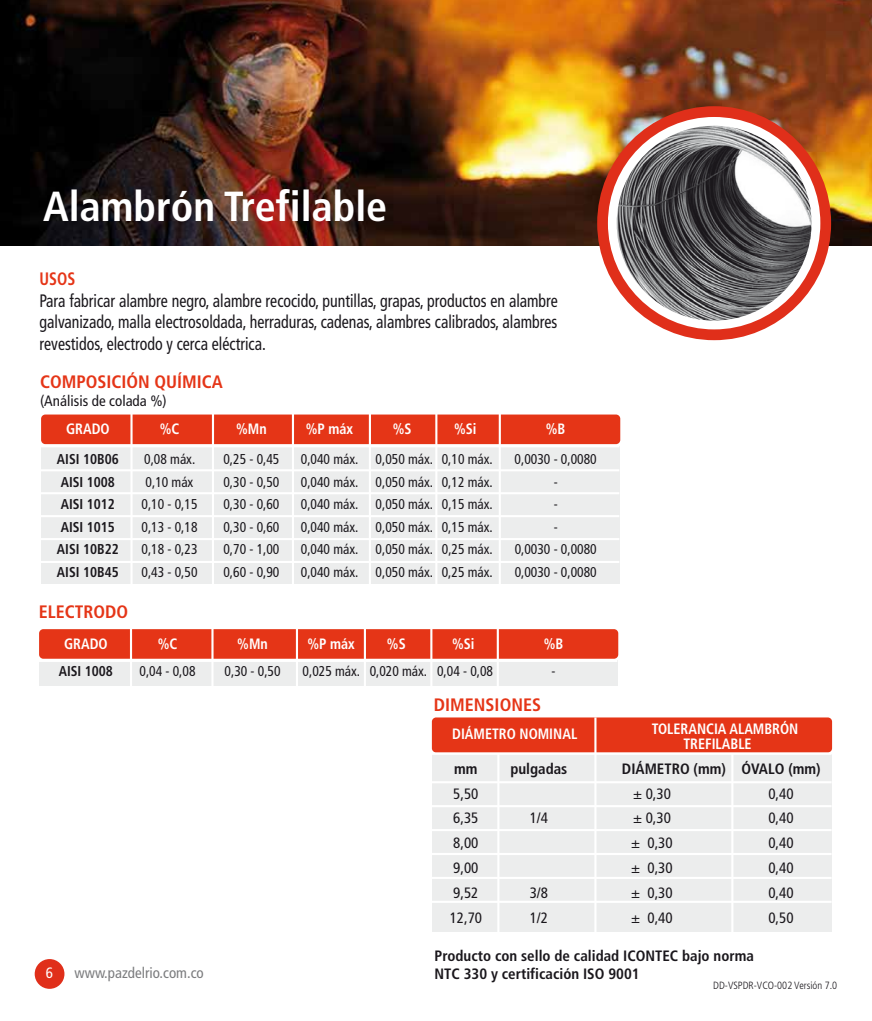
<style>
.page{position:relative;width:872px;height:1021px;background:#fff}
.page>*{position:absolute;margin:0;border:0;box-sizing:border-box;transform-origin:0 0}
.t1{font:700 condensed 42px "Frutiger";color:#fff}
.t2{font:condensed 18px/21.6px "Frutiger";color:#1a171c;text-align:justify;scale:.88 1}
.t3{font:700 condensed 18px "Frutiger";color:#e53517}
.t4{font:700 condensed 18px "Frutiger";color:#e53517;scale:.88 1}
.t5{font:condensed 15px "Frutiger";color:#1a171c}
.t6{font:700 condensed 15px/18px "Frutiger";color:#1a171c}
.t7{font:700 condensed 15px/15px "Frutiger";color:#fff;scale:.94 1}
.t8{font:condensed 15px "Frutiger";color:#7b7c7e}
.t9{font:condensed 15px "Frutiger";color:#fff}
.t10{font:condensed 14.25px "Frutiger";color:#1a171c;scale:.95 1}
.t11{font:700 condensed 14.25px "Frutiger";color:#1a171c;scale:.95 1}
.t12{font:300 condensed 10.5px "Frutiger";color:#1a171c}
</style>
<div class="page">
<img style="left:0;top:0;width:872px;height:245px">
<svg style="left:597px;top:106px;width:234px;height:234px;background:#e3503f"></svg>
<img style="left:612px;top:121px;width:204px;height:204px;border-radius:102px">
<div style="left:608px;top:117px;width:212px;height:212px;border:9px solid #fff;border-radius:50%"></div>
<div style="left:41px;top:414px;width:579px;height:30px;background:#e53517;border-radius:4px"></div>
<div style="left:41px;top:446px;width:578px;height:137px;background:#eceded"></div>
<hr style="left:130px;top:412px;width:3px;height:173px;background:#fff">
<hr style="left:212px;top:412px;width:2px;height:173px;background:#fff">
<hr style="left:292px;top:412px;width:2px;height:173px;background:#fff">
<hr style="left:369px;top:412px;width:2px;height:173px;background:#fff">
<hr style="left:435px;top:412px;width:2px;height:173px;background:#fff">
<hr style="left:499px;top:412px;width:2px;height:173px;background:#fff">
<hr style="left:40px;top:469px;width:579px;height:2px;background:#fff">
<hr style="left:40px;top:492px;width:579px;height:2px;background:#fff">
<hr style="left:40px;top:515px;width:579px;height:2px;background:#fff">
<hr style="left:40px;top:538px;width:579px;height:2px;background:#fff">
<hr style="left:40px;top:561px;width:579px;height:2px;background:#fff">
<hr style="left:40px;top:445px;width:579px;height:2px;background:#fff">
<div style="left:39px;top:629px;width:579px;height:29px;background:#e53517;border-radius:4px"></div>
<div style="left:39px;top:660px;width:578px;height:25px;background:#eceded"></div>
<hr style="left:130px;top:626px;width:2px;height:61px;background:#fff">
<hr style="left:211px;top:626px;width:2px;height:61px;background:#fff">
<hr style="left:296px;top:626px;width:2px;height:61px;background:#fff">
<hr style="left:364px;top:626px;width:2px;height:61px;background:#fff">
<hr style="left:430px;top:626px;width:2px;height:61px;background:#fff">
<hr style="left:497px;top:626px;width:2px;height:61px;background:#fff">
<hr style="left:38px;top:660px;width:579px;height:2px;background:#fff">
<div style="left:432px;top:717px;width:400px;height:35px;background:#e53517;border-radius:4px"></div>
<div style="left:432px;top:754px;width:399px;height:177px;background:#eceded"></div>
<hr style="left:431px;top:781px;width:400px;height:2px;background:#fff">
<hr style="left:431px;top:805px;width:400px;height:2px;background:#fff">
<hr style="left:431px;top:829px;width:400px;height:2px;background:#fff">
<hr style="left:431px;top:852px;width:400px;height:3px;background:#fff">
<hr style="left:431px;top:876px;width:400px;height:3px;background:#fff">
<hr style="left:431px;top:900px;width:400px;height:2px;background:#fff">
<hr style="left:594px;top:717px;width:2px;height:216px;background:#fff">
<hr style="left:497px;top:753px;width:2px;height:180px;background:#fff">
<hr style="left:731px;top:753px;width:2px;height:180px;background:#fff">
<div style="left:35px;top:959px;width:29px;height:29px;background:#e02f1a;border-radius:50%"></div>
<h1 class="t1" style="left:43px;top:181px;width:345px">Alambrón Trefilable</h1>
<p class="t4" style="left:39px;top:268px;width:42px">USOS</p>
<p class="t2" style="left:40px;top:290px;width:590px">Para fabricar alambre negro, alambre recocido, puntillas, grapas, productos en alambre galvanizado, malla electrosoldada, herraduras, cadenas, alambres calibrados, alambres revestidos, electrodo y cerca eléctrica.</p>
<p class="t3" style="left:40px;top:371px;width:184px">COMPOSICIÓN QUÍMICA</p>
<p class="t5" style="left:40px;top:392px;width:128px">(Análisis de colada %)</p>
<p class="t7" style="left:66px;top:421px;width:48px">GRADO</p>
<p class="t7" style="left:160px;top:421px;width:22px">%C</p>
<p class="t7" style="left:236px;top:421px;width:34px">%Mn</p>
<p class="t7" style="left:306px;top:421px;width:52px">%P máx</p>
<p class="t7" style="left:393px;top:421px;width:21px">%S</p>
<p class="t7" style="left:454px;top:421px;width:25px">%Si</p>
<p class="t7" style="left:546px;top:421px;width:22px">%B</p>
<p class="t11" style="left:57px;top:451px;width:67px">AISI 10B06</p>
<p class="t10" style="left:144px;top:451px;width:55px">0,08 máx.</p>
<p class="t10" style="left:223px;top:451px;width:60px">0,25 - 0,45</p>
<p class="t10" style="left:301px;top:451px;width:204px">0,040 máx. 0,050 máx. 0,10 máx.</p>
<p class="t10" style="left:514px;top:451px;width:88px">0,0030 - 0,0080</p>
<p class="t11" style="left:61px;top:473px;width:59px">AISI 1008</p>
<p class="t10" style="left:146px;top:473px;width:52px">0,10 máx</p>
<p class="t10" style="left:223px;top:473px;width:60px">0,30 - 0,50</p>
<p class="t10" style="left:301px;top:473px;width:204px">0,040 máx. 0,050 máx. 0,12 máx.</p>
<p class="t10" style="left:553px;top:473px;width:6px">-</p>
<p class="t11" style="left:61px;top:496px;width:59px">AISI 1012</p>
<p class="t10" style="left:141px;top:496px;width:60px">0,10 - 0,15</p>
<p class="t10" style="left:223px;top:496px;width:60px">0,30 - 0,60</p>
<p class="t10" style="left:301px;top:496px;width:204px">0,040 máx. 0,050 máx. 0,15 máx.</p>
<p class="t10" style="left:553px;top:496px;width:6px">-</p>
<p class="t11" style="left:61px;top:518px;width:59px">AISI 1015</p>
<p class="t10" style="left:141px;top:518px;width:60px">0,13 - 0,18</p>
<p class="t10" style="left:223px;top:518px;width:60px">0,30 - 0,60</p>
<p class="t10" style="left:301px;top:518px;width:204px">0,040 máx. 0,050 máx. 0,15 máx.</p>
<p class="t10" style="left:553px;top:518px;width:6px">-</p>
<p class="t11" style="left:57px;top:541px;width:67px">AISI 10B22</p>
<p class="t10" style="left:141px;top:541px;width:60px">0,18 - 0,23</p>
<p class="t10" style="left:223px;top:541px;width:60px">0,70 - 1,00</p>
<p class="t10" style="left:301px;top:541px;width:204px">0,040 máx. 0,050 máx. 0,25 máx.</p>
<p class="t10" style="left:514px;top:541px;width:88px">0,0030 - 0,0080</p>
<p class="t11" style="left:57px;top:563px;width:67px">AISI 10B45</p>
<p class="t10" style="left:141px;top:563px;width:60px">0,43 - 0,50</p>
<p class="t10" style="left:223px;top:563px;width:60px">0,60 - 0,90</p>
<p class="t10" style="left:301px;top:563px;width:204px">0,040 máx. 0,050 máx. 0,25 máx.</p>
<p class="t10" style="left:514px;top:563px;width:88px">0,0030 - 0,0080</p>
<p class="t3" style="left:39px;top:601px;width:91px">ELECTRODO</p>
<p class="t7" style="left:64px;top:636px;width:48px">GRADO</p>
<p class="t7" style="left:158px;top:636px;width:22px">%C</p>
<p class="t7" style="left:237px;top:636px;width:34px">%Mn</p>
<p class="t7" style="left:307px;top:636px;width:52px">%P máx</p>
<p class="t7" style="left:387px;top:636px;width:21px">%S</p>
<p class="t7" style="left:452px;top:636px;width:25px">%Si</p>
<p class="t7" style="left:544px;top:636px;width:22px">%B</p>
<p class="t11" style="left:59px;top:662px;width:59px">AISI 1008</p>
<p class="t10" style="left:139px;top:662px;width:60px">0,04 - 0,08</p>
<p class="t10" style="left:225px;top:662px;width:60px">0,30 - 0,50</p>
<p class="t10" style="left:302px;top:662px;width:202px">0,025 máx. 0,020 máx. 0,04 - 0,08</p>
<p class="t10" style="left:551px;top:662px;width:6px">-</p>
<p class="t3" style="left:434px;top:694px;width:109px">DIMENSIONES</p>
<p class="t9" style="left:46px;top:964px;width:9px">6</p>
<p class="t8" style="left:75px;top:964px;width:131px">www.pazdelrio.com.co</p>
<p class="t7" style="left:452px;top:726px;width:135px">DIÁMETRO NOMINAL</p>
<p class="t7" style="left:683px;top:721px;width:124px;text-indent:-32px">TOLERANCIA ALAMBRÓN<br>TREFILABLE</p>
<p class="t6" style="left:454px;top:759px;width:25px">mm</p>
<p class="t6" style="left:510px;top:759px;width:58px">pulgadas</p>
<p class="t6" style="left:622px;top:759px;width:200px">DIÁMETRO (mm) ÓVALO (mm)</p>
<p class="t5" style="left:453px;top:784px;width:27px">5,50</p>
<p class="t5" style="left:633px;top:784px;width:39px">± 0,30</p>
<p class="t5" style="left:768px;top:784px;width:27px">0,40</p>
<p class="t5" style="left:453px;top:809px;width:27px">6,35</p>
<p class="t5" style="left:529px;top:809px;width:20px">1/4</p>
<p class="t5" style="left:633px;top:809px;width:39px">± 0,30</p>
<p class="t5" style="left:768px;top:809px;width:27px">0,40</p>
<p class="t5" style="left:453px;top:834px;width:27px">8,00</p>
<p class="t5" style="left:631px;top:834px;width:43px">± 0,30</p>
<p class="t5" style="left:768px;top:834px;width:27px">0,40</p>
<p class="t5" style="left:453px;top:859px;width:27px">9,00</p>
<p class="t5" style="left:631px;top:859px;width:43px">± 0,30</p>
<p class="t5" style="left:768px;top:859px;width:27px">0,40</p>
<p class="t5" style="left:453px;top:883px;width:27px">9,52</p>
<p class="t5" style="left:529px;top:883px;width:20px">3/8</p>
<p class="t5" style="left:631px;top:883px;width:43px">± 0,30</p>
<p class="t5" style="left:768px;top:883px;width:27px">0,40</p>
<p class="t5" style="left:450px;top:908px;width:34px">12,70</p>
<p class="t5" style="left:529px;top:908px;width:20px">1/2</p>
<p class="t5" style="left:631px;top:908px;width:43px">± 0,40</p>
<p class="t5" style="left:768px;top:908px;width:27px">0,50</p>
<p class="t6" style="left:434px;top:946px;width:321px">Producto con sello de calidad ICONTEC bajo norma<br>NTC 330 y certificación ISO 9001</p>
<p class="t12" style="left:713px;top:979px;width:125px">DD-VSPDR-VCO-002 Versión 7.0</p>
</div>
